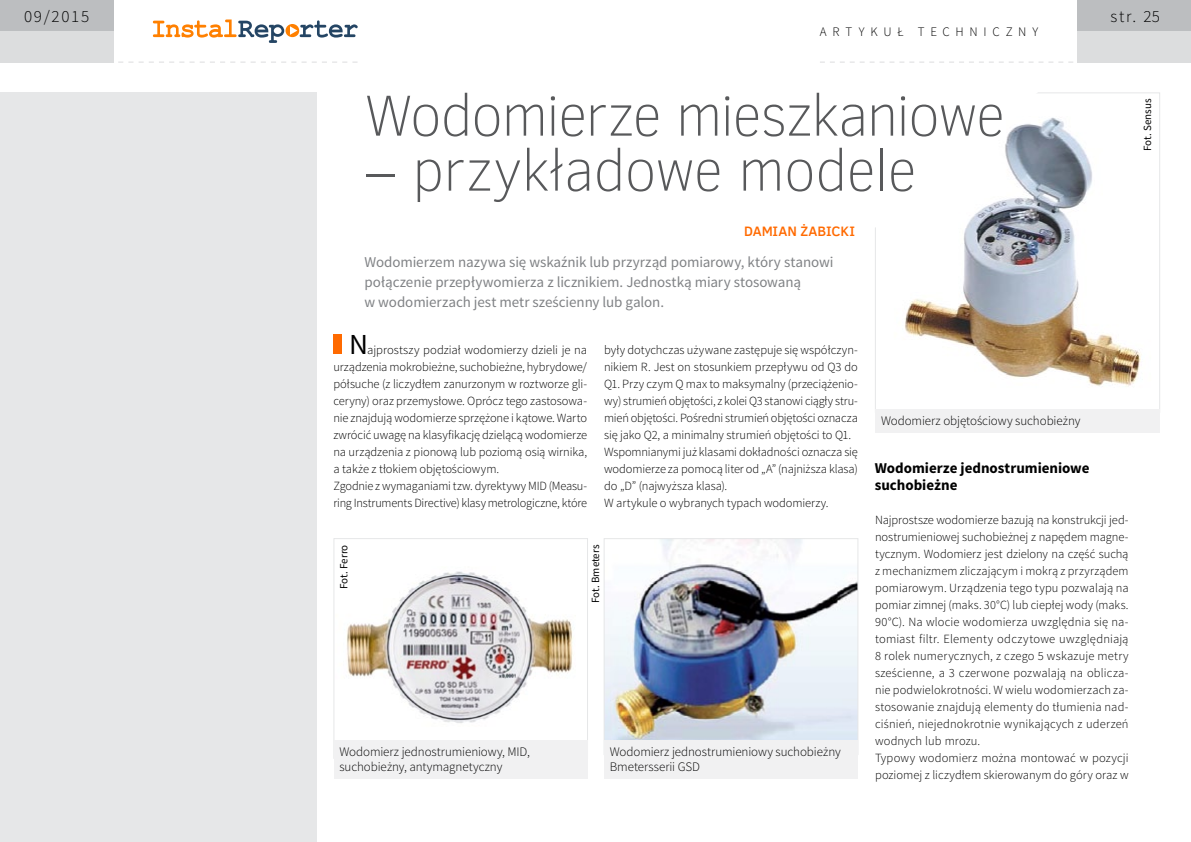
<style>
.page{position:relative;width:1191px;height:842px;background:#fff}
.page>*{position:absolute;margin:0;border:0;box-sizing:border-box;transform-origin:0 0}
.t1{font:100 59px "Clear Sans";letter-spacing:-.03em;color:#58595b}
.t2{font:29px "Source Sans Pro";color:#000}
.t3{font:300 17px "Source Sans Pro";letter-spacing:.1em;color:#000}
.t4{font:15px/20px "Source Sans Pro";letter-spacing:-.005em;color:#808285}
.t5{font:700 15px/17px "Source Sans Pro";color:#000}
.t6{font:500 14px "Clear Sans";color:#ff6a00}
.t7{font:300 13px/15px "Source Sans Pro";letter-spacing:-.005em;color:#000}
.t8{font:300 13px "Source Sans Pro";letter-spacing:.44em;color:#000}
.t9{font:300 12.5px/17px "Source Sans Pro";letter-spacing:-.005em;color:#000}
.t10{font:11px "Source Sans Pro";color:#000}
</style>
<div class="page">
<div style="left:1077px;top:0;width:114px;height:31px;background:#bcbec0"></div>
<div style="left:1077px;top:31px;width:114px;height:31px;background:#dcddde"></div>
<svg style="left:153px;top:20px;width:204px;height:23px"></svg>
<div style="left:0;top:0;width:113px;height:31px;background:#bcbec0"></div>
<div style="left:0;top:31px;width:113px;height:31px;background:#dcddde"></div>
<svg style="left:108px;top:62px;width:249px;height:1px"></svg>
<svg style="left:820px;top:62px;width:263px;height:1px"></svg>
<img style="left:905px;top:118px;width:236px;height:269px">
<img style="left:347px;top:571px;width:226px;height:152px">
<div style="left:334px;top:538px;width:253px;height:220px;border:1px solid #e6e7e8"></div>
<div style="left:333px;top:334px;width:9px;height:20px;background:#ff6a00"></div>
<img style="left:606px;top:540px;width:250px;height:200px">
<div style="left:604px;top:538px;width:254px;height:217px;border:1px solid #e6e7e8"></div>
<div style="left:334px;top:740px;width:253px;height:39px;background:#f1f1f2"></div>
<div style="left:604px;top:740px;width:254px;height:39px;background:#f1f1f2"></div>
<div style="left:875px;top:409px;width:284px;height:24px;background:#f1f1f2"></div>
<svg style="left:875px;top:92px;width:178px;height:158px"></svg>
<div style="left:0;top:93px;width:316px;height:749px;background:#e6e7e8"></div>
<h3 class="t3" style="left:24px;top:6px;width:67px">09/2015</h3>
<h3 class="t3" style="left:1110px;top:6px;width:51px">str. 25</h3>
<p class="t8" style="left:820px;top:24px;width:220px">artykuł techniczny</p>
<h1 class="t1" style="left:364px;top:77px;width:642px">Wodomierze mieszkaniowe</h1>
<p class="t10" style="left:1140px;top:151px;width:54px;rotate:-90deg">Fot. Sensus</p>
<h1 class="t1" style="left:364px;top:131px;width:554px">– przykładowe modele</h1>
<p class="t6" style="left:744px;top:222px;width:112px">DAMIAN ŻABICKI</p>
<p class="t4" style="left:364px;top:253px;width:470px">Wodomierzem nazywa się wskaźnik lub przyrząd pomiarowy, który stanowi połączenie przepływomierza z licznikiem. Jednostką miary stosowaną<br>w wodomierzach jest metr sześcienny lub galon.</p>
<h2 class="t2" style="left:349px;top:327px;width:20px">N</h2>
<p class="t9" style="left:333px;top:342px;width:255px;text-indent:34px">ajprostszy podział wodomierzy dzieli je na urządzenia mokrobieżne, suchobieżne, hybrydowe/ półsuche (z liczydłem zanurzonym w roztworze gli&shy;ceryny) oraz przemysłowe. Oprócz tego zastosowa&shy;nie znajdują wodomierze sprzężone i kątowe. Warto zwrócić uwagę na klasyfikację dzielącą wodomierze na urządzenia z pionową lub poziomą osią wirnika, a także z tłokiem objętościowym.<br>Zgodnie z wymaganiami tzw. dyrektywy MID (Measu&shy;ring Instruments Directive) klasy metrologiczne, które</p>
<p class="t9" style="left:604px;top:342px;width:255px">były dotychczas używane zastępuje się współczyn&shy;nikiem R. Jest on stosunkiem przepływu od Q3 do Q1. Przy czym Q max to maksymalny (przeciążenio&shy;wy) strumień objętości, z kolei Q3 stanowi ciągły stru&shy;mień objętości. Pośredni strumień objętości oznacza się jako Q2, a minimalny strumień objętości to Q1.<br>Wspomnianymi już klasami dokładności oznacza się wodomierze za pomocą liter od „A” (najniższa klasa) do „D” (najwyższa klasa).<br>W artykule o wybranych typach wodomierzy.</p>
<p class="t10" style="left:337px;top:589px;width:46px;rotate:-90deg">Fot. Ferro</p>
<p class="t10" style="left:588px;top:603px;width:60px;rotate:-90deg">Fot. Bmeters</p>
<p class="t7" style="left:339px;top:744px;width:192px">Wodomierz jednostrumieniowy, MID, suchobieżny, antymagnetyczny</p>
<p class="t7" style="left:610px;top:744px;width:232px">Wodomierz jednostrumieniowy suchobieżny<br>Bmetersserii GSD</p>
<p class="t7" style="left:881px;top:413px;width:201px">Wodomierz objętościowy suchobieżny</p>
<p class="t5" style="left:874px;top:460px;width:216px">Wodomierze jednostrumieniowe suchobieżne</p>
<p class="t9" style="left:875px;top:512px;width:255px">Najprostsze wodomierze bazują na konstrukcji jed&shy;nostrumieniowej suchobieżnej z napędem magne&shy;tycznym. Wodomierz jest dzielony na część suchą z mechanizmem zliczającym i mokrą z przyrządem pomiarowym. Urządzenia tego typu pozwalają na pomiar zimnej (maks. 30°C) lub ciepłej wody (maks.<br>90°C). Na wlocie wodomierza uwzględnia się na&shy;tomiast filtr. Elementy odczytowe uwzględniają 8 rolek numerycznych, z czego 5 wskazuje metry sześcienne, a 3 czerwone pozwalają na oblicza&shy;nie podwielokrotności. W wielu wodomierzach za&shy;stosowanie znajdują elementy do tłumienia nad&shy;ciśnień, niejednokrotnie wynikających z uderzeń wodnych lub mrozu.<br>Typowy wodomierz można montować w pozycji poziomej z liczydłem skierowanym do góry oraz w</p>
</div>
